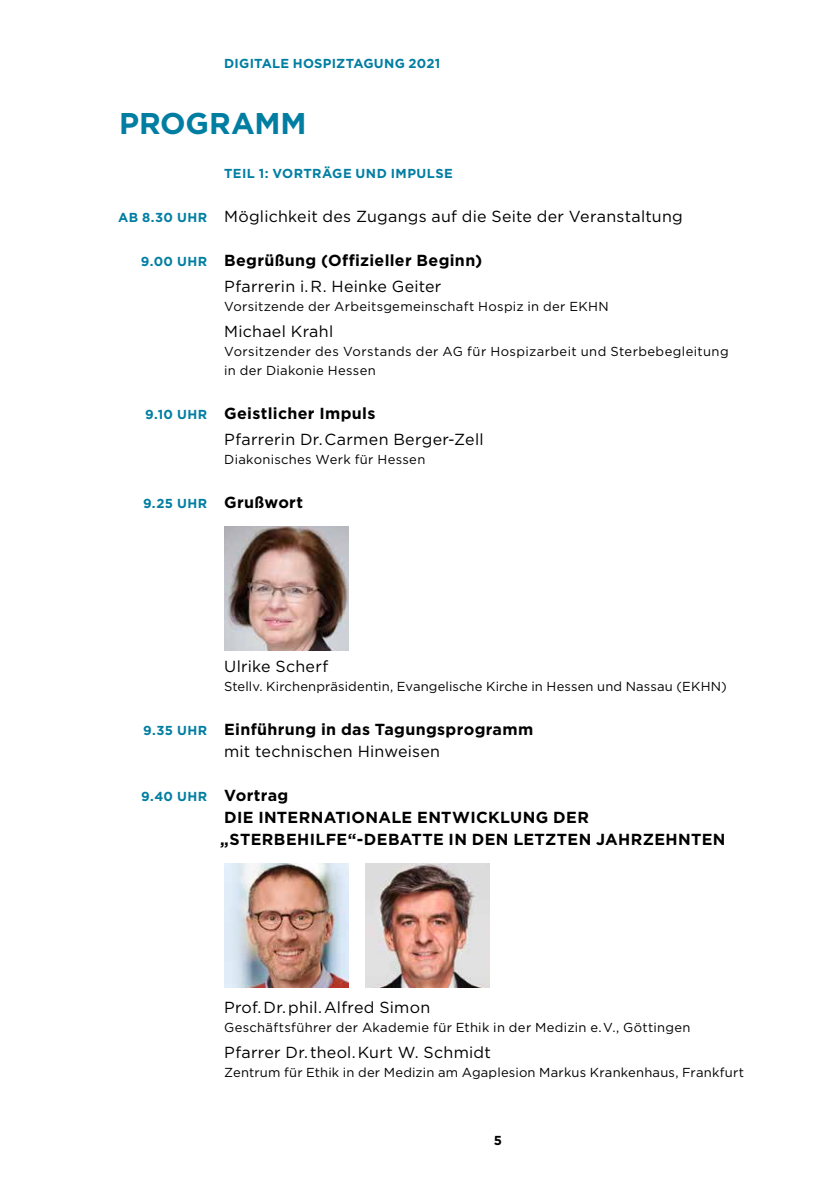
<style>
.page{position:relative;width:840px;height:1191px;background:#fff}
.page>*{position:absolute;margin:0;border:0;box-sizing:border-box;transform-origin:0 0}
.t1{font:700 30px "Gotham";letter-spacing:-.005em;color:#007ea2}
.t2{font:700 16px/22px "Gotham";letter-spacing:.02em;color:#000}
.t3{font:16px/26px "Gotham";letter-spacing:.015em;color:#000}
.t4{font:13px/19px "Gotham";letter-spacing:.02em;color:#000}
.t5{font:700 13px "Gotham";letter-spacing:.02em;color:#007ea2}
.t6{font:700 13px "Gotham";color:#000}
.s1{font-weight:700;font-size:13px;color:#007ea2}
.s2{font-size:13px;color:#007ea2}
.s3{font-weight:400}
.s4{font-weight:700}
.s5{font-size:16px;color:#000}
</style>
<div class="page">
<img style="left:224px;top:526px;width:124px;height:124px">
<img style="left:224px;top:863px;width:124px;height:124px">
<img style="left:365px;top:863px;width:124px;height:124px">
<p class="t5" style="left:224px;top:56px;width:217px">DIGITALE HOSPIZTAGUNG 2021</p>
<h1 class="t1" style="left:119px;top:106px;width:189px">PROGRAMM</h1>
<p class="t5" style="left:224px;top:166px;width:230px">TEIL 1: VORTRÄGE UND IMPULSE</p>
<p class="t3" style="left:118px;top:203px;width:566px"><span class="s1">AB 8.30 UHR</span> Möglichkeit des Zugangs auf die Seite der Veranstaltung</p>
<p class="t2" style="left:224px;top:247px;width:259px;line-height:26px;text-indent:-83px"><span class="s2">9.00 UHR</span> Begrüßung (Offizieller Beginn)<br><span class="s3">Pfarrerin i.R. Heinke Geiter</span></p>
<p class="t4" style="left:224px;top:297px;width:386px">Vorsitzende der Arbeitsgemeinschaft Hospiz in der EKHN</p>
<p class="t3" style="left:224px;top:318px;width:110px">Michael Krahl</p>
<p class="t4" style="left:224px;top:342px;width:505px">Vorsitzender des Vorstands der AG für Hospizarbeit und Sterbebegleitung in der Diakonie Hessen</p>
<p class="t3" style="left:224px;top:400px;width:261px;text-indent:-79px"><span class="s1">9.10 UHR</span> <span class="s4">Geistlicher Impuls<br></span>Pfarrerin Dr.Carmen Berger-Zell</p>
<p class="t4" style="left:224px;top:450px;width:202px">Diakonisches Werk für Hessen</p>
<p class="t2" style="left:143px;top:491px;width:161px"><span class="s2">9.25 UHR</span> Grußwort</p>
<p class="t3" style="left:224px;top:653px;width:106px">Ulrike Scherf</p>
<p class="t4" style="left:224px;top:677px;width:504px">Stellv. Kirchenpräsidentin, Evangelische Kirche in Hessen und Nassau (EKHN)</p>
<p class="t2" style="left:224px;top:718px;width:310px;text-indent:-81px"><span class="s2">9.35 UHR</span> Einführung in das Tagungsprogramm <span class="s3">mit technischen Hinweisen</span></p>
<p class="t5" style="left:141px;top:789px;width:148px">9.40 UHR <span class="s5">Vortrag</span></p>
<p class="t2" style="left:220px;top:806px;width:506px">DIE INTERNATIONALE ENTWICKLUNG DER „STERBEHILFE“-DEBATTE IN DEN LETZTEN JAHRZEHNTEN</p>
<p class="t3" style="left:224px;top:994px;width:207px">Prof.Dr.phil.Alfred Simon</p>
<p class="t4" style="left:224px;top:1018px;width:467px">Geschäftsführer der Akademie für Ethik in der Medizin e.V., Göttingen</p>
<p class="t3" style="left:224px;top:1039px;width:268px">Pfarrer Dr.theol.Kurt W. Schmidt</p>
<p class="t4" style="left:224px;top:1063px;width:521px">Zentrum für Ethik in der Medizin am Agaplesion Markus Krankenhaus, Frankfurt</p>
<p class="t6" style="left:493px;top:1133px;width:10px">5</p>
</div>
